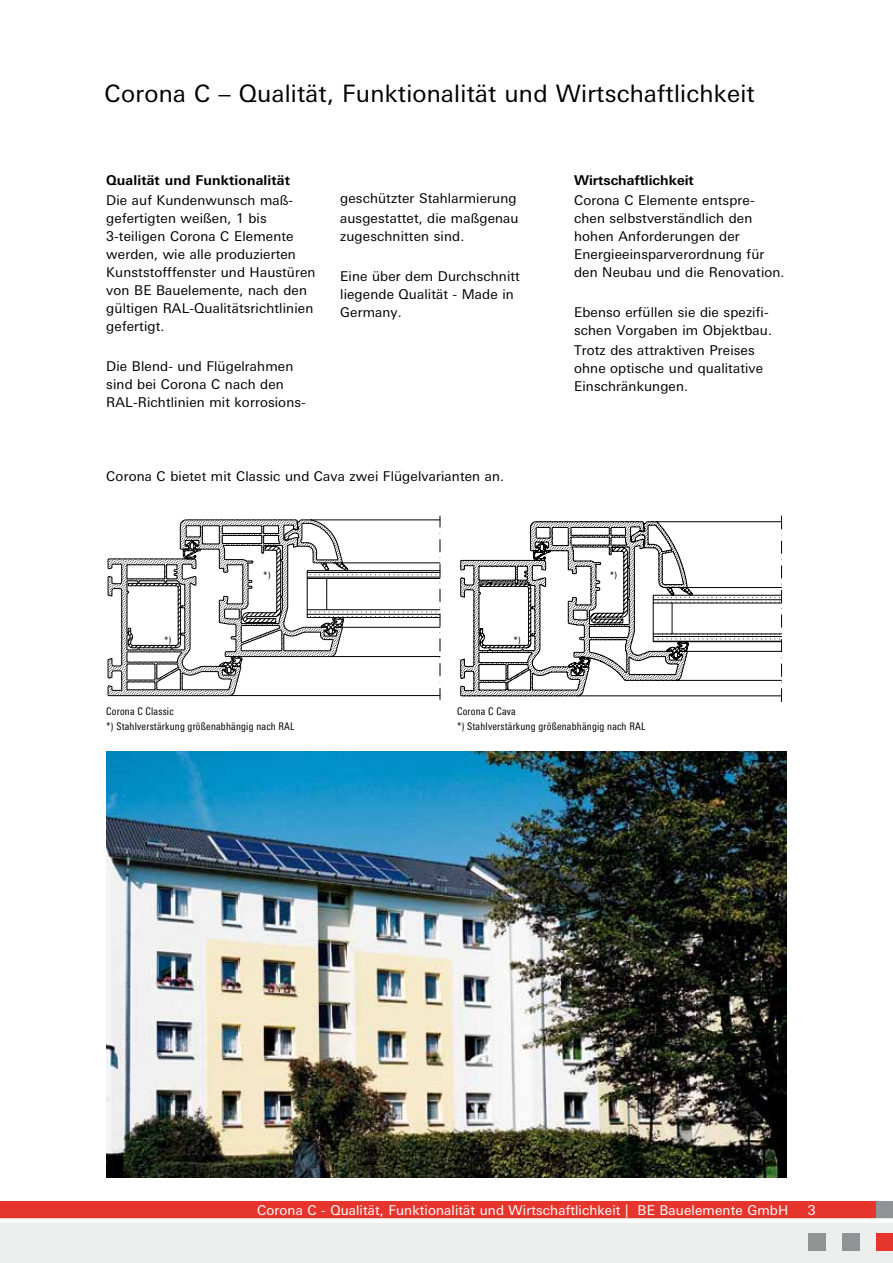
<style>
.page{position:relative;width:893px;height:1263px;background:#fff}
.page>*{position:absolute;margin:0;border:0;box-sizing:border-box;transform-origin:0 0}
.t1{font:24px "LT Univers Basic";letter-spacing:.01em;color:#000}
.t2{font:13.5px/18px "LT Univers Basic";letter-spacing:.01em;color:#000}
.t3{font:13.5px "LT Univers Basic";letter-spacing:.01em;color:#fff}
.t4{font:700 13.5px "LT Univers Basic";letter-spacing:.01em;color:#000}
.t5{font:condensed 10.5px/15px "LT Univers";letter-spacing:.02em;color:#000}
.t6{font:9px "LT Univers Basic";color:#000}
</style>
<div class="page">
<div style="left:0;top:1201px;width:878px;height:17px;background:#e5352d"></div>
<div style="left:0;top:1222px;width:893px;height:41px;background:#edeeee"></div>
<div style="left:876px;top:1201px;width:17px;height:17px;background:#929395"></div>
<div style="left:0;top:1218px;width:893px;height:5px;background:#fff"></div>
<div style="left:876px;top:1233px;width:17px;height:17px;background:#e5352d"></div>
<div style="left:842px;top:1233px;width:17px;height:17px;background:#929395"></div>
<div style="left:808px;top:1233px;width:17px;height:17px;background:#929395"></div>
<svg style="left:782px;top:541px;width:1px;height:12px"></svg>
<svg style="left:782px;top:566px;width:1px;height:12px"></svg>
<svg style="left:782px;top:590px;width:1px;height:37px"></svg>
<svg style="left:782px;top:639px;width:1px;height:37px"></svg>
<svg style="left:460px;top:521px;width:322px;height:176px"></svg>
<svg style="left:107px;top:516px;width:334px;height:183px"></svg>
<img style="left:107px;top:751px;width:680px;height:426px">
<h1 class="t1" style="left:105px;top:80px;width:652px">Corona C – Qualität, Funktionalität und Wirtschaftlichkeit</h1>
<p class="t4" style="left:106px;top:172px;width:185px">Qualität und Funktionalität</p>
<p class="t2" style="left:106px;top:191px;width:211px">Die auf Kundenwunsch maß&shy;gefertigten weißen, 1 bis<br>3-teiligen Corona C Elemente werden, wie alle produzierten<br>Kunststofffenster und Haustüren von BE Bauelemente, nach den gültigen RAL-Qualitätsrichtlinien gefertigt.</p>
<p class="t2" style="left:106px;top:357px;width:201px">Die Blend- und Flügelrahmen sind bei Corona C nach den<br>RAL-Richtlinien mit korrosions-</p>
<p class="t2" style="left:340px;top:188px;width:180px;line-height:20.1px">geschützter Stahlarmierung ausgestattet, die maßgenau</p>
<p class="t2" style="left:340px;top:227px;width:126px">zugeschnitten sind.</p>
<p class="t2" style="left:340px;top:267px;width:181px">Eine über dem Durchschnitt liegende Qualität - Made in<br>Germany.</p>
<p class="t2" style="left:106px;top:467px;width:399px">Corona C bietet mit Classic und Cava zwei Flügelvarianten an.</p>
<p class="t4" style="left:574px;top:172px;width:121px">Wirtschaftlichkeit</p>
<p class="t2" style="left:574px;top:191px;width:212px">Corona C Elemente entspre&shy;chen selbstverständlich den hohen Anforderungen der<br>Energieeinsparverordnung für den Neubau und die Renovation.</p>
<p class="t2" style="left:574px;top:303px;width:199px">Ebenso erfüllen sie die spezifi&shy;schen Vorgaben im Objektbau.</p>
<p class="t2" style="left:574px;top:341px;width:191px">Trotz des attraktiven Preises ohne optische und qualitative<br>Einschränkungen.</p>
<p class="t6" style="left:263px;top:569px;width:9px">*)</p>
<p class="t6" style="left:609px;top:569px;width:9px">*)</p>
<p class="t6" style="left:164px;top:634px;width:9px">*)</p>
<p class="t6" style="left:513px;top:634px;width:9px">*)</p>
<p class="t5" style="left:106px;top:704px;width:190px">Corona C Classic<br>*) Stahlverstärkung größenabhängig nach RAL</p>
<p class="t5" style="left:457px;top:704px;width:190px">Corona C Cava<br>*) Stahlverstärkung größenabhängig nach RAL</p>
<p class="t3" style="left:257px;top:1202px;width:533px">Corona C - Qualität, Funktionalität und Wirtschaftlichkeit | BE Bauelemente GmbH</p>
<p class="t3" style="left:808px;top:1202px;width:9px">3</p>
</div>
